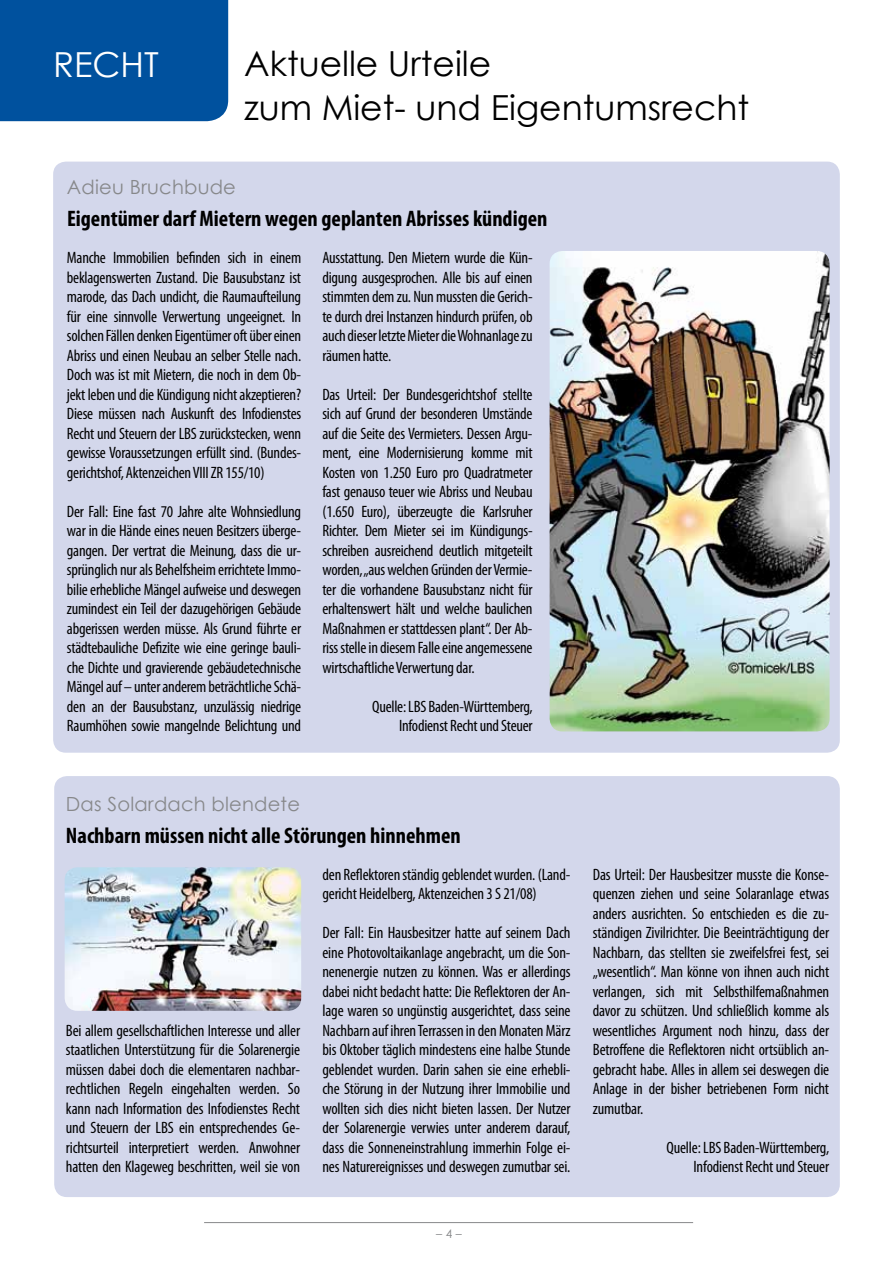
<style>
.page{position:relative;width:893px;height:1263px;background:#fff}
.page>*{position:absolute;margin:0;border:0;box-sizing:border-box;transform-origin:0 0}
.t1{font:34.5px/43.5px "Century Gothic";color:#000}
.t2{font:34.5px "Century Gothic";color:#fff}
.t3{font:700 condensed 22.5px "Myriad Pro";color:#000}
.t4{font:19.5px "Century Gothic";letter-spacing:.01em;color:#87888a}
.t5{font:condensed 16.5px/19.5px "Myriad Pro";letter-spacing:-.015em;color:#000;text-align:justify}
.t6{font:12px "Century Gothic";color:#87888a}
</style>
<div class="page">
<div style="left:53px;top:162px;width:787px;height:591px;background:#d3d7eb;border-radius:13px"></div>
<div style="left:54px;top:776px;width:786px;height:421px;background:#d3d7eb;border-radius:13px"></div>
<div style="left:0;top:0;width:228px;height:121px;background:#00519e"></div>
<hr style="left:204px;top:1222px;width:489px;height:1px;background:#87888a">
<img style="left:550px;top:251px;width:279px;height:480px">
<img style="left:65px;top:867px;width:236px;height:144px">
<h1 class="t2" style="left:53px;top:41px;width:107px">RECHT</h1>
<h1 class="t1" style="left:244px;top:41px;width:506px">Aktuelle Urteile<br>zum Miet- und Eigentumsrecht</h1>
<p class="t4" style="left:67px;top:174px;width:170px">Adieu Bruchbude</p>
<h2 class="t3" style="left:67px;top:205px;width:482px">Eigentümer darf Mietern wegen geplanten Abrisses kündigen</h2>
<p class="t5" style="left:67px;top:248px;width:236px">Manche Immobilien befinden sich in einem beklagenswerten Zustand. Die Bausubstanz ist marode, das Dach undicht, die Raumaufteilung für eine sinnvolle Verwertung ungeeignet. In solchen Fällen denken Eigentümer oft über einen Abriss und einen Neubau an selber Stelle nach.<br>Doch was ist mit Mietern, die noch in dem Ob&shy;jekt leben und die Kündigung nicht akzeptieren?<br>Diese müssen nach Auskunft des Infodienstes Recht und Steuern der LBS zurückstecken, wenn gewisse Voraussetzungen erfüllt sind. (Bundes&shy;gerichtshof, Aktenzeichen VIII ZR 155/10)</p>
<p class="t5" style="left:67px;top:501px;width:236px">Der Fall: Eine fast 70 Jahre alte Wohnsiedlung war in die Hände eines neuen Besitzers überge&shy;gangen. Der vertrat die Meinung, dass die ur&shy;sprünglich nur als Behelfsheim errichtete Immo&shy;bilie erhebliche Mängel aufweise und deswegen zumindest ein Teil der dazugehörigen Gebäude abgerissen werden müsse. Als Grund führte er städtebauliche Defizite wie eine geringe bauli&shy;che Dichte und gravierende gebäudetechnische Mängel auf – unter anderem beträchtliche Schä&shy;den an der Bausubstanz, unzulässig niedrige Raumhöhen sowie mangelnde Belichtung und</p>
<p class="t5" style="left:322px;top:248px;width:212px">Ausstattung. Den Mietern wurde die Kün&shy;digung ausgesprochen. Alle bis auf einen stimmten dem zu. Nun mussten die Gerich&shy;te durch drei Instanzen hindurch prüfen, ob auch dieser letzte Mieter die Wohnanlage zu räumen hatte.</p>
<p class="t5" style="left:322px;top:384px;width:212px">Das Urteil: Der Bundesgerichtshof stellte sich auf Grund der besonderen Umstände auf die Seite des Vermieters. Dessen Argu&shy;ment, eine Modernisierung komme mit Kosten von 1.250 Euro pro Quadratmeter fast genauso teuer wie Abriss und Neubau (1.650 Euro), überzeugte die Karlsruher Richter. Dem Mieter sei im Kündigungs&shy;schreiben ausreichend deutlich mitgeteilt worden, „aus welchen Gründen der Vermie&shy;ter die vorhandene Bausubstanz nicht für erhaltenswert hält und welche baulichen Maßnahmen er stattdessen plant“. Der Ab&shy;riss stelle in diesem Falle eine angemessene wirtschaftliche Verwertung dar.</p>
<p class="t5" style="left:372px;top:696px;width:162px;text-align:right">Quelle: LBS Baden-Württemberg,<br>Infodienst Recht und Steuer</p>
<p class="t4" style="left:66px;top:790px;width:236px">Das Solardach blendete</p>
<h2 class="t3" style="left:66px;top:821px;width:396px">Nachbarn müssen nicht alle Störungen hinnehmen</h2>
<p class="t5" style="left:66px;top:1020px;width:236px">Bei allem gesellschaftlichen Interesse und aller staatlichen Unterstützung für die Solarenergie müssen dabei doch die elementaren nachbar&shy;rechtlichen Regeln eingehalten werden. So kann nach Information des Infodienstes Recht und Steuern der LBS ein entsprechendes Ge&shy;richtsurteil interpretiert werden. Anwohner hatten den Klageweg beschritten, weil sie von</p>
<p class="t5" style="left:322px;top:864px;width:250px">den Reflektoren ständig geblendet wurden. (Land&shy;gericht Heidelberg, Aktenzeichen 3 S 21/08)</p>
<p class="t5" style="left:322px;top:923px;width:250px">Der Fall: Ein Hausbesitzer hatte auf seinem Dach eine Photovoltaikanlage angebracht, um die Son&shy;nenenergie nutzen zu können. Was er allerdings dabei nicht bedacht hatte: Die Reflektoren der An&shy;lage waren so ungünstig ausgerichtet, dass seine Nachbarn auf ihren Terrassen in den Monaten März bis Oktober täglich mindestens eine halbe Stunde geblendet wurden. Darin sahen sie eine erhebli&shy;che Störung in der Nutzung ihrer Immobilie und wollten sich dies nicht bieten lassen. Der Nutzer der Solarenergie verwies unter anderem darauf, dass die Sonneneinstrahlung immerhin Folge ei&shy;nes Naturereignisses und deswegen zumutbar sei.</p>
<p class="t6" style="left:436px;top:1225px;width:27px">– 4 –</p>
<p class="t5" style="left:593px;top:864px;width:238px">Das Urteil: Der Hausbesitzer musste die Konse&shy;quenzen ziehen und seine Solaranlage etwas anders ausrichten. So entschieden es die zu&shy;ständigen Zivilrichter. Die Beeinträchtigung der Nachbarn, das stellten sie zweifelsfrei fest, sei „wesentlich“. Man könne von ihnen auch nicht verlangen, sich mit Selbsthilfemaßnahmen davor zu schützen. Und schließlich komme als wesentliches Argument noch hinzu, dass der Betroffene die Reflektoren nicht ortsüblich an&shy;gebracht habe. Alles in allem sei deswegen die Anlage in der bisher betriebenen Form nicht zumutbar.</p>
<p class="t5" style="left:666px;top:1137px;width:164px;text-align:right">Quelle: LBS Baden-Württemberg,<br>Infodienst Recht und Steuer</p>
</div>
